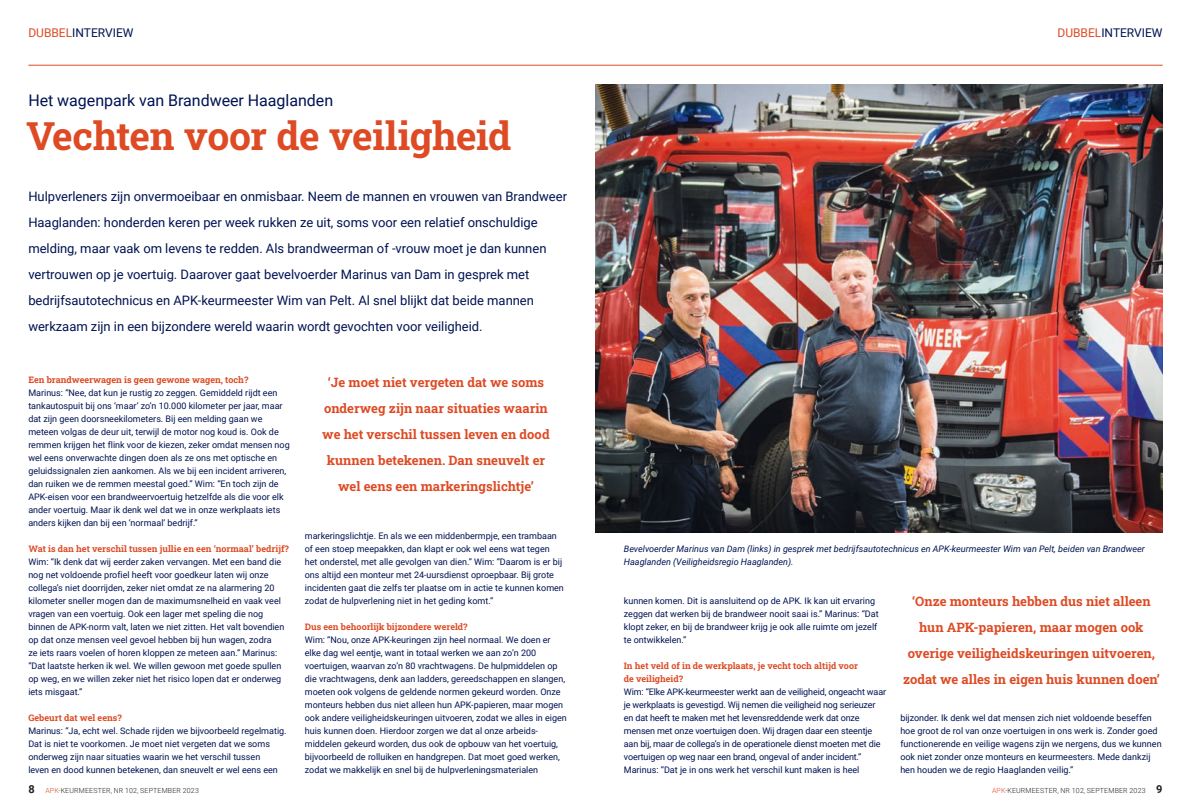
<style>
.page{position:relative;width:1191px;height:808px;background:#fff}
.page>*{position:absolute;margin:0;border:0;box-sizing:border-box;transform-origin:0 0}
.Kop_39_39_RDW_2020{font:700 39px "Roboto Slab";letter-spacing:-.015em;color:#dd4a23}
.Inleding_GROOT-RDW_2020{font:16px "Roboto";color:#001352}
.Inleding_GROOT-RDW_2020-2{font:13px/26px "Roboto";color:#001352}
.t1{font:700 13px/26px "Roboto Slab";color:#dd4a23;text-align:center}
.t2{font:13px "Roboto Slab Bold 2";color:#dd4a23}
.t3{font:12px "Roboto";color:#001352}
.Body-RDW_2020{font:9px/13px "Roboto";color:#001352}
.t4{font:italic 9px/13px "Roboto";color:#001352}
.Tussenkop-RDW-2020{font:700 9px/13px "Roboto Slab";color:#dd4a23}
.Tussenkop-RDW-2020-2{font:9px "Roboto Slab Bold 2";color:#dd4a23}
.Body-RDW_2020-2{font:700 9px "Roboto Slab";color:#dd4a23}
.t5{font:300 7px "Roboto";letter-spacing:.025em;color:#231f20}
.s1{color:#dd4a23}
.s2{font-family:"Roboto Regular 2"}
.s3{font-weight:700;font-size:11px}
</style>
<div class="page">
<hr style="left:28px;top:65px;width:1134px;height:1px;background:#dd4a23">
<img style="left:595px;top:84px;width:567px;height:449px">
<h3 class="t3" style="left:28px;top:24px;width:107px"><span class="s1">DUBBEL</span>INTERVIEW</h3>
<h3 class="t3" style="left:1057px;top:24px;width:107px"><span class="s1">DUBBEL</span>INTERVIEW</h3>
<h2 class="Inleding_GROOT-RDW_2020" style="left:28px;top:89px;width:306px">Het wagenpark van Brandweer Haaglanden</h2>
<h1 class="Kop_39_39_RDW_2020" style="left:26px;top:109px;width:487px">Vechten voor de veiligheid</h1>
<h2 class="Inleding_GROOT-RDW_2020-2" style="left:28px;top:183px;width:540px">Hulpverleners zijn onvermoeibaar en onmisbaar. Neem de mannen en vrouwen van Brandweer Haaglanden: honderden keren per week rukken ze uit, soms voor een relatief onschuldige melding, maar vaak om levens te redden. Als brandweerman of -vrouw moet je dan kunnen vertrouwen op je voertuig. Daarover gaat bevelvoerder Marinus van Dam in gesprek met bedrijfsautotechnicus en APK-keurmeester Wim van Pelt. Al snel blijkt dat beide mannen werkzaam zijn in een bijzondere wereld waarin wordt gevochten voor veiligheid.</h2>
<h3 class="Tussenkop-RDW-2020" style="left:28px;top:373px;width:221px">Een brandweerwagen is geen gewone wagen, toch?</h3>
<p class="Body-RDW_2020" style="left:28px;top:386px;width:263px">Marinus: “Nee, dat kun je rustig zo zeggen. Gemiddeld rijdt een tankautospuit bij ons ‘maar’ zo’n 10.000 kilometer per jaar, maar dat zijn geen doorsneekilometers. Bij een melding gaan we meteen volgas de deur uit, terwijl de motor nog koud is. Ook de remmen krijgen het flink voor de kiezen, zeker omdat mensen nog wel eens onverwachte dingen doen als ze ons met optische en geluidssignalen zien aankomen. Als we bij een incident arriveren, dan ruiken we de remmen meestal goed.” Wim: “En toch zijn de APK-eisen voor een brandweervoertuig hetzelfde als die voor elk ander voertuig. Maar ik denk wel dat we in onze werkplaats iets anders kijken dan bij een ‘normaal’ bedrijf.”</p>
<h3 class="Tussenkop-RDW-2020-2" style="left:28px;top:543px;width:262px">Wat is dan het verschil tussen jullie en een ‘normaal’ bedrijf?</h3>
<p class="Body-RDW_2020" style="left:28px;top:555px;width:257px">Wim: “Ik denk dat wij eerder zaken vervangen. Met een band die nog net voldoende profiel heeft voor goedkeur laten wij onze collega’s niet doorrijden, zeker niet omdat ze na alarmering 20 kilometer sneller mogen dan de maximumsnelheid en vaak veel vragen van een voertuig. Ook een lager met speling die nog binnen de APK-norm valt, laten we niet zitten. Het valt bovendien op dat onze mensen veel gevoel hebben bij hun wagen, zodra<br><span class="s2">ze iets raars voelen of horen kloppen ze meteen aan.” Marinus: </span>“Dat laatste herken ik wel. We willen gewoon met goede spullen op weg, en we willen zeker niet het risico lopen dat er onderweg iets misgaat.”</p>
<h3 class="Tussenkop-RDW-2020" style="left:28px;top:711px;width:95px">Gebeurt dat wel eens?</h3>
<p class="Body-RDW_2020" style="left:28px;top:724px;width:260px">Marinus: “Ja, echt wel. Schade rijden we bijvoorbeeld regelmatig.<br>Dat is niet te voorkomen. Je moet niet vergeten dat we soms onderweg zijn naar situaties waarin we het verschil tussen<br><span class="s2">leven en dood kunnen betekenen, dan sneuvelt er wel eens een</span></p>
<h3 class="t1" style="left:322px;top:369px;width:229px">‘Je moet niet vergeten dat we soms onderweg zijn naar situaties waarin we het verschil tussen leven en dood</h3>
<h3 class="t2" style="left:327px;top:452px;width:220px">kunnen betekenen. Dan sneuvelt er</h3>
<h3 class="t1" style="left:338px;top:473px;width:197px">wel eens een markeringslichtje’</h3>
<p class="Body-RDW_2020" style="left:305px;top:529px;width:261px">markeringslichtje. En als we een middenbermpje, een trambaan of een stoep meepakken, dan klapt er ook wel eens wat tegen <span class="s2">het onderstel, met alle gevolgen van dien.” Wim: “Daarom is er bij </span>ons altijd een monteur met 24-uursdienst oproepbaar. Bij grote incidenten gaat die zelfs ter plaatse om in actie te kunnen komen zodat de hulpverlening niet in het geding komt.”</p>
<p class="Body-RDW_2020-2" style="left:305px;top:621px;width:164px">Dus een behoorlijk bijzondere wereld?</p>
<p class="Body-RDW_2020" style="left:305px;top:633px;width:263px">Wim: “Nou, onze APK-keuringen zijn heel normaal. We doen er elke dag wel eentje, want in totaal werken we aan zo’n 200 voertuigen, waarvan zo’n 80 vrachtwagens. De hulpmiddelen op die vrachtwagens, denk aan ladders, gereedschappen en slangen, moeten ook volgens de geldende normen gekeurd worden. Onze monteurs hebben dus niet alleen hun APK-papieren, maar mogen ook andere veiligheidskeuringen uitvoeren, zodat we alles in eigen huis kunnen doen. Hierdoor zorgen we dat al onze arbeids&shy;<span class="s2">middelen gekeurd worden, dus ook de opbouw van het voertuig, </span>bijvoorbeeld de rolluiken en handgrepen. Dat moet goed werken, zodat we makkelijk en snel bij de hulpverleningsmaterialen</p>
<p class="t4" style="left:624px;top:542px;width:522px">Bevelvoerder Marinus van Dam (links) in gesprek met bedrijfsautotechnicus en APK-keurmeester Wim van Pelt, beiden van Brandweer<br>Haaglanden (Veiligheidsregio Haaglanden).</p>
<p class="Body-RDW_2020" style="left:624px;top:594px;width:256px">kunnen komen. Dit is aansluitend op de APK. Ik kan uit ervaring zeggen dat werken bij de brandweer nooit saai is.” Marinus: “Dat klopt zeker, en bij de brandweer krijg je ook alle ruimte om jezelf te ontwikkelen.”</p>
<h3 class="Tussenkop-RDW-2020" style="left:624px;top:659px;width:236px">In het veld of in de werkplaats, je vecht toch altijd voor de veiligheid?</h3>
<p class="Body-RDW_2020" style="left:624px;top:685px;width:264px">Wim: “Elke APK-keurmeester werkt aan de veiligheid, ongeacht waar je werkplaats is gevestigd. Wij nemen die veiligheid nog serieuzer en dat heeft te maken met het levensreddende werk dat onze mensen met onze voertuigen doen. Wij dragen daar een steentje aan bij, maar de collega’s in de operationele dienst moeten met die voertuigen op weg naar een brand, ongeval of ander incident.”</p>
<p class="Body-RDW_2020" style="left:624px;top:763px;width:237px">Marinus: “Dat je in ons werk het verschil kunt maken is heel</p>
<h3 class="t1" style="left:903px;top:588px;width:258px">‘Onze monteurs hebben dus niet alleen hun APK-papieren, maar mogen ook overige veiligheidskeuringen uitvoeren, zodat we alles in eigen huis kunnen doen’</h3>
<p class="Body-RDW_2020" style="left:900px;top:711px;width:263px">bijzonder. Ik denk wel dat mensen zich niet voldoende beseffen hoe groot de rol van onze voertuigen in ons werk is. Zonder goed functionerende en veilige wagens zijn we nergens, dus we kunnen ook niet zonder onze monteurs en keurmeesters. Mede dankzij hen houden we de regio Haaglanden veilig.”</p>
<p class="t5" style="left:29px;top:786px;width:172px"><span class="s3">8</span> <span class="s1">APK</span>-KEURMEESTER, NR 102, SEPTEMBER 2023</p>
<p class="t5" style="left:992px;top:786px;width:172px"><span class="s1">APK</span>-KEURMEESTER, NR 102, SEPTEMBER 2023 <span class="s3">9</span></p>
</div>
